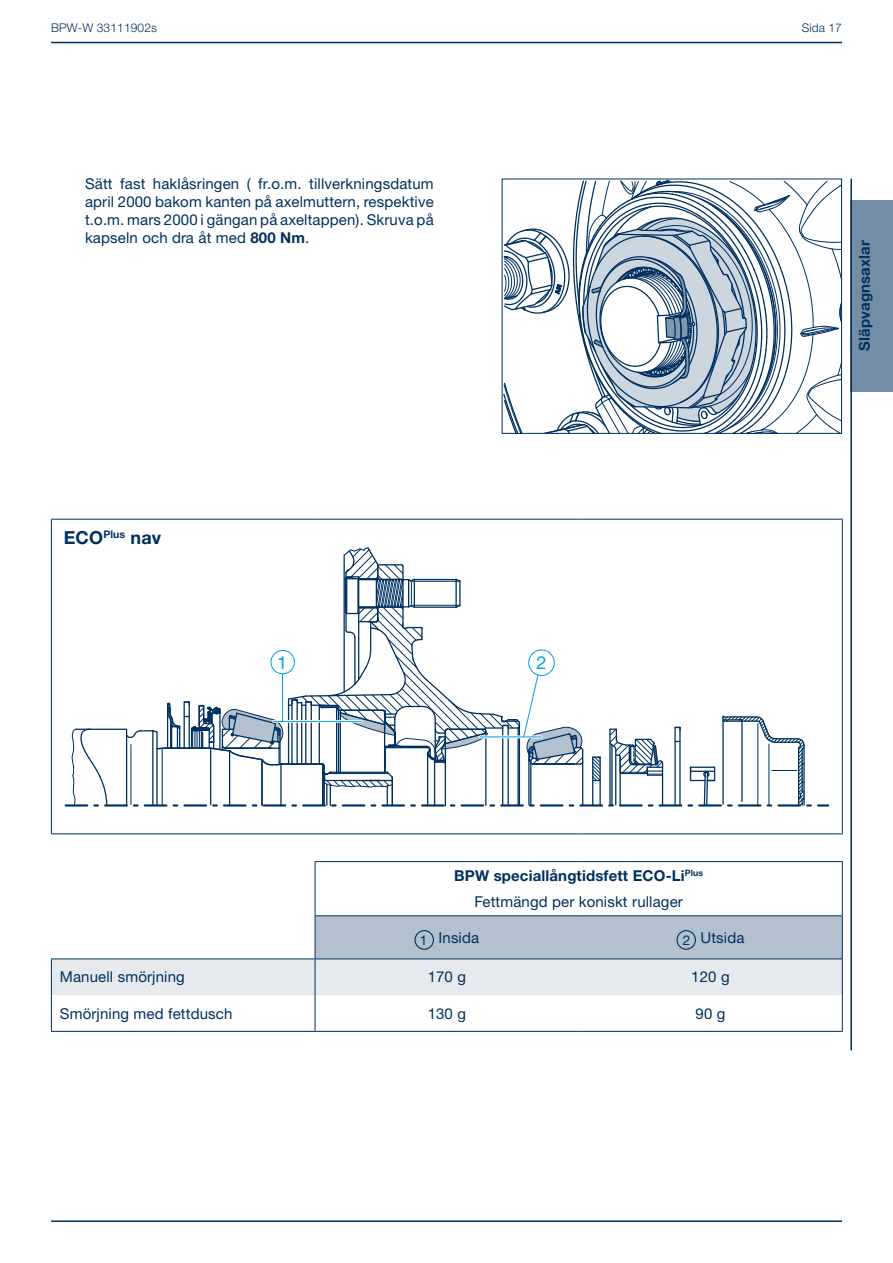
<style>
.page{position:relative;width:893px;height:1263px;background:#fff}
.page>*{position:absolute;margin:0;border:0;box-sizing:border-box;transform-origin:0 0}
.t1{font:700 18px "Helvetica Neue LTW1 G";letter-spacing:.01em;color:#00305e}
.t2{font:18px "Helvetica Neue";color:#009ee0}
.t3{font:15px/18px "Helvetica Neue LTW1 G";letter-spacing:.01em;color:#00305e;text-align:justify}
.t4{font:700 15px/26.5px "Helvetica Neue LTW1 G";letter-spacing:.01em;color:#00305e;text-align:center}
.t5{font:300 12px "Helvetica Neue LTW1 G";letter-spacing:.01em;color:#00305e}
.s1{font-weight:700}
.s2{font-weight:400}
</style>
<div class="page">
<hr style="left:51px;top:42px;width:791px;height:1px;background:#00305e">
<hr style="left:51px;top:1220px;width:791px;height:2px;background:#00305e">
<div style="left:850px;top:200px;width:43px;height:191px;background:#738da6"></div>
<hr style="left:850px;top:179px;width:2px;height:871px;background:#00305e">
<svg style="left:504px;top:181px;width:336px;height:251px"></svg>
<div style="left:502px;top:179px;width:340px;height:255px;border:1px solid #00305e"></div>
<svg style="left:52px;top:916px;width:790px;height:79px"></svg>
<hr style="left:315px;top:861px;width:264px;height:1px;background:#00305e">
<hr style="left:579px;top:861px;width:264px;height:1px;background:#00305e">
<hr style="left:842px;top:862px;width:1px;height:53px;background:#00305e">
<hr style="left:842px;top:916px;width:1px;height:42px;background:#00305e">
<hr style="left:51px;top:958px;width:264px;height:1px;background:#00305e">
<hr style="left:51px;top:959px;width:1px;height:36px;background:#00305e">
<hr style="left:315px;top:958px;width:264px;height:1px;background:#00305e">
<hr style="left:579px;top:958px;width:264px;height:1px;background:#00305e">
<hr style="left:842px;top:959px;width:1px;height:36px;background:#00305e">
<hr style="left:51px;top:995px;width:1px;height:36px;background:#00305e">
<hr style="left:842px;top:995px;width:1px;height:36px;background:#00305e">
<hr style="left:315px;top:915px;width:264px;height:1px;background:#00305e">
<hr style="left:579px;top:915px;width:264px;height:1px;background:#00305e">
<hr style="left:315px;top:862px;width:1px;height:53px;background:#00305e">
<hr style="left:315px;top:916px;width:1px;height:42px;background:#00305e">
<hr style="left:315px;top:959px;width:1px;height:36px;background:#00305e">
<hr style="left:315px;top:995px;width:1px;height:36px;background:#00305e">
<hr style="left:51px;top:1031px;width:264px;height:1px;background:#00305e">
<hr style="left:315px;top:1031px;width:264px;height:1px;background:#00305e">
<hr style="left:579px;top:1031px;width:264px;height:1px;background:#00305e">
<hr style="left:51px;top:519px;width:264px;height:1px;background:#00305e">
<hr style="left:51px;top:519px;width:1px;height:314px;background:#00305e">
<hr style="left:315px;top:519px;width:264px;height:1px;background:#00305e">
<hr style="left:579px;top:519px;width:264px;height:1px;background:#00305e">
<hr style="left:842px;top:519px;width:1px;height:314px;background:#00305e">
<hr style="left:51px;top:833px;width:264px;height:1px;background:#00305e">
<hr style="left:315px;top:833px;width:264px;height:1px;background:#00305e">
<hr style="left:579px;top:833px;width:264px;height:1px;background:#00305e">
<svg style="left:66px;top:547px;width:762px;height:259px"></svg>
<hr style="left:282px;top:674px;width:1px;height:47px;background:#009ee0">
<div style="left:414px;top:930px;width:20px;height:20px;border:1px solid #00305e;border-radius:50%"></div>
<div style="left:676px;top:930px;width:20px;height:20px;border:1px solid #00305e;border-radius:50%"></div>
<p class="t5" style="left:51px;top:20px;width:107px">BPW-W 33111902s</p>
<p class="t5" style="left:802px;top:20px;width:42px">Sida 17</p>
<p class="t3" style="left:85px;top:175px;width:350px">Sätt fast haklåsringen ( fr.o.m. tillverkningsdatum april 2000 bakom kanten på axelmuttern, respektive t.o.m. mars 2000 i gängan på axeltappen). Skruva på kapseln och dra åt med <span class="s1">800 Nm</span>.</p>
<p class="t4" style="left:851px;top:351px;width:112px;rotate:-90deg">Släpvagnsaxlar</p>
<p class="t1" style="left:64px;top:527px;width:99px">ECO<sup>Plus</sup> nav</p>
<p class="t2" style="left:277px;top:651px;width:12px">1</p>
<p class="t2" style="left:536px;top:652px;width:12px">2</p>
<p class="t4" style="left:454px;top:862px;width:251px">BPW speciallångtidsfett ECO-Li<sup>Plus<br></sup><span class="s2">Fettmängd per koniskt rullager</span></p>
<p class="t3" style="left:420px;top:929px;width:61px"><sub>1</sub> Insida</p>
<p class="t3" style="left:683px;top:929px;width:63px"><sub>2</sub> Utsida</p>
<p class="t3" style="left:60px;top:968px;width:126px">Manuell smörjning</p>
<p class="t3" style="left:428px;top:968px;width:40px">170 g</p>
<p class="t3" style="left:691px;top:968px;width:40px">120 g</p>
<p class="t3" style="left:60px;top:1004px;width:174px">Smörjning med fettdusch</p>
<p class="t3" style="left:428px;top:1004px;width:40px">130 g</p>
<p class="t3" style="left:695px;top:1004px;width:31px">90 g</p>
</div>
